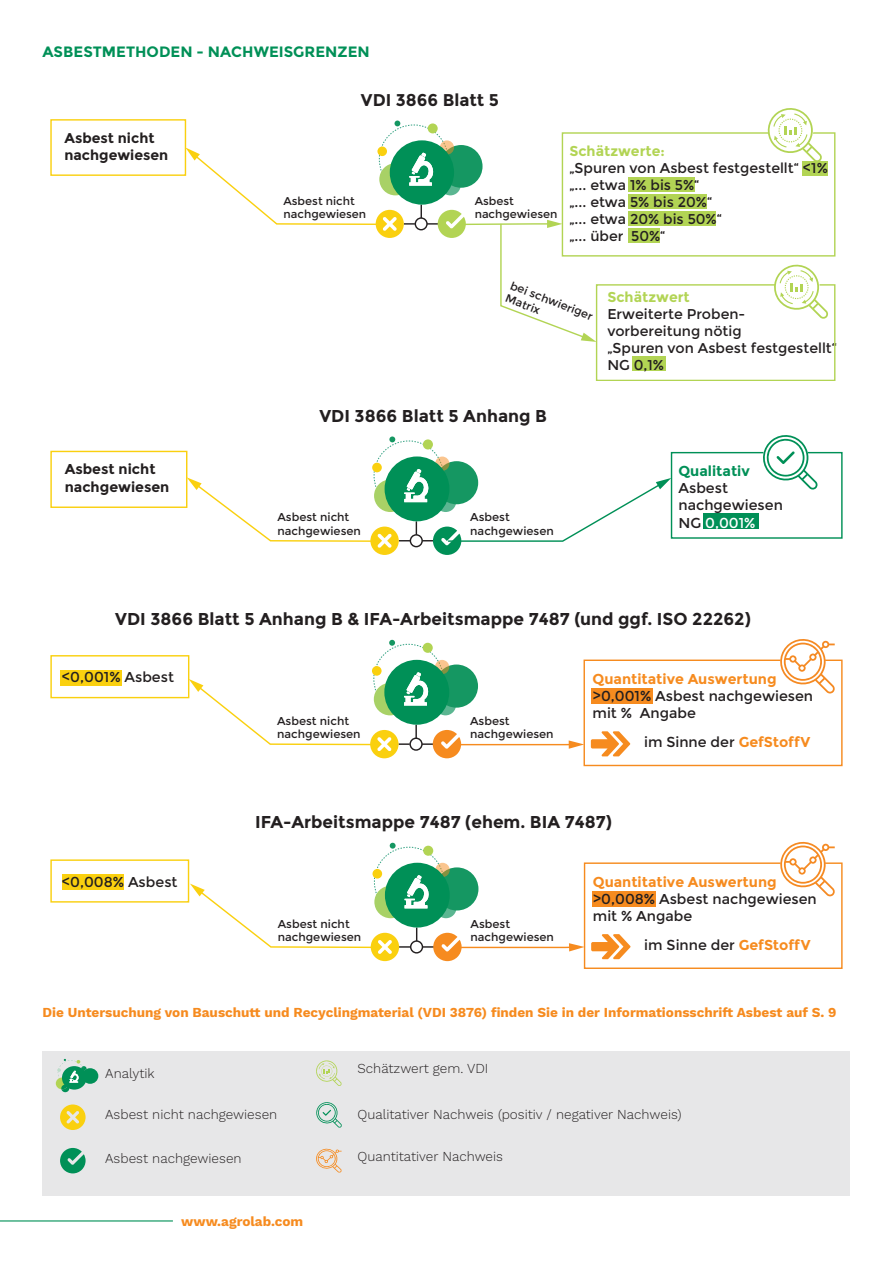
<style>
.page{position:relative;width:893px;height:1263px;background:#fff}
.page>*{position:absolute;margin:0;border:0;box-sizing:border-box;transform-origin:0 0}
.t1{font:700 17.1px "Montserrat";color:#231f20}
.t2{font:700 16.95px "Montserrat";color:#231f20}
.Ü2_grün-regular{font:700 15px "Montserrat";color:#009057}
.t3{font:14.25px/17px "Montserrat";color:#231f20}
.t4{font:700 14.25px/17px "Montserrat";color:#231f20}
.Text{font:300 13.5px "Work Sans";color:#231f20}
.Text-2{font:700 13.5px "Work Sans";color:#f68b1f}
.t5{font:11.4px/13.6px "Montserrat";color:#231f20}
.s1{font-weight:700;color:#b2d454}
.s2{font-weight:700;color:#009057}
.s3{color:#fff}
.s4{font-weight:700;color:#f68b1f}
</style>
<div class="page">
<div style="left:43px;top:1052px;width:807px;height:144px;background:#e7e7e8"></div>
<hr style="left:0;top:1220px;width:173px;height:1px;background:#009057">
<div style="left:440px;top:145px;width:42px;height:43px;background:#159762;border-radius:50%"></div>
<svg style="left:440px;top:140px;width:14px;height:15px"></svg>
<div style="left:377px;top:147px;width:10px;height:9px;background:#fad00f;border-radius:50%"></div>
<svg style="left:394px;top:121px;width:6px;height:5px"></svg>
<div style="left:428px;top:123px;width:10px;height:10px;background:#b2d454;border-radius:50%"></div>
<div style="left:390px;top:140px;width:64px;height:65px;background:#009057;border-radius:50%"></div>
<svg style="left:186px;top:148px;width:410px;height:194px"></svg>
<div style="left:50px;top:119px;width:136px;height:57px;border:1px solid #fad00f"></div>
<div style="left:628px;top:228px;width:31px;height:15px;background:#b2d454"></div>
<div style="left:628px;top:211px;width:87px;height:15px;background:#b2d454"></div>
<div style="left:628px;top:194px;width:79px;height:15px;background:#b2d454"></div>
<div style="left:628px;top:177px;width:66px;height:15px;background:#b2d454"></div>
<div style="left:802px;top:161px;width:26px;height:15px;background:#b2d454"></div>
<div style="left:562px;top:132px;width:273px;height:125px;border:1px solid #b2d454"></div>
<svg style="left:765px;top:108px;width:57px;height:53px"></svg>
<div style="left:633px;top:356px;width:33px;height:15px;background:#b2d454"></div>
<div style="left:596px;top:284px;width:239px;height:96px;border:1px solid #b2d454"></div>
<svg style="left:771px;top:264px;width:57px;height:55px"></svg>
<div style="left:703px;top:514px;width:56px;height:15px;background:#009057"></div>
<div style="left:671px;top:452px;width:172px;height:87px;border:1px solid #009057"></div>
<div style="left:435px;top:461px;width:43px;height:43px;background:#159762;border-radius:50%"></div>
<svg style="left:435px;top:456px;width:14px;height:15px"></svg>
<div style="left:372px;top:463px;width:10px;height:9px;background:#fad00f;border-radius:50%"></div>
<svg style="left:389px;top:436px;width:6px;height:6px"></svg>
<div style="left:423px;top:439px;width:10px;height:10px;background:#b2d454;border-radius:50%"></div>
<div style="left:385px;top:456px;width:64px;height:65px;background:#009057;border-radius:50%"></div>
<svg style="left:187px;top:469px;width:484px;height:86px"></svg>
<svg style="left:760px;top:435px;width:58px;height:55px"></svg>
<div style="left:50px;top:451px;width:137px;height:57px;border:1px solid #fad00f"></div>
<div style="left:60px;top:670px;width:62px;height:15px;background:#fad00f"></div>
<div style="left:591px;top:688px;width:61px;height:15px;background:#f68b1f"></div>
<div style="left:50px;top:655px;width:139px;height:43px;border:1px solid #fad00f"></div>
<div style="left:583px;top:659px;width:260px;height:107px;border:1px solid #f68b1f"></div>
<svg style="left:777px;top:639px;width:58px;height:55px"></svg>
<div style="left:435px;top:664px;width:43px;height:44px;background:#159762;border-radius:50%"></div>
<svg style="left:435px;top:660px;width:14px;height:14px"></svg>
<div style="left:372px;top:666px;width:10px;height:10px;background:#fad00f;border-radius:50%"></div>
<svg style="left:389px;top:640px;width:6px;height:6px"></svg>
<div style="left:423px;top:643px;width:10px;height:10px;background:#b2d454;border-radius:50%"></div>
<div style="left:384px;top:660px;width:65px;height:65px;background:#009057;border-radius:50%"></div>
<hr style="left:459px;top:744px;width:113px;height:1px;background:#f68b1f">
<svg style="left:569px;top:740px;width:15px;height:9px"></svg>
<svg style="left:189px;top:672px;width:272px;height:86px"></svg>
<svg style="left:591px;top:731px;width:39px;height:25px"></svg>
<div style="left:62px;top:874px;width:62px;height:15px;background:#fad00f"></div>
<div style="left:592px;top:891px;width:64px;height:15px;background:#f68b1f"></div>
<div style="left:50px;top:859px;width:139px;height:43px;border:1px solid #fad00f"></div>
<div style="left:584px;top:862px;width:259px;height:107px;border:1px solid #f68b1f"></div>
<svg style="left:777px;top:841px;width:58px;height:56px"></svg>
<div style="left:435px;top:867px;width:43px;height:43px;background:#159762;border-radius:50%"></div>
<svg style="left:435px;top:863px;width:15px;height:14px"></svg>
<div style="left:372px;top:869px;width:10px;height:9px;background:#fad00f;border-radius:50%"></div>
<svg style="left:390px;top:843px;width:6px;height:6px"></svg>
<div style="left:423px;top:846px;width:10px;height:10px;background:#b2d454;border-radius:50%"></div>
<div style="left:385px;top:863px;width:65px;height:64px;background:#009057;border-radius:50%"></div>
<svg style="left:190px;top:875px;width:395px;height:86px"></svg>
<svg style="left:591px;top:934px;width:40px;height:25px"></svg>
<div style="left:82px;top:1068px;width:16px;height:16px;background:#009057;border-radius:50%"></div>
<svg style="left:57px;top:1059px;width:30px;height:33px"></svg>
<svg style="left:316px;top:1060px;width:26px;height:26px"></svg>
<svg style="left:316px;top:1148px;width:26px;height:25px"></svg>
<svg style="left:60px;top:1104px;width:26px;height:26px"></svg>
<svg style="left:60px;top:1148px;width:26px;height:25px"></svg>
<svg style="left:316px;top:1102px;width:26px;height:26px"></svg>
<p class="Ü2_grün-regular" style="left:43px;top:43px;width:329px">ASBESTMETHODEN - NACHWEISGRENZEN</p>
<p class="t4" style="left:64px;top:129px;width:105px">Asbest nicht nachgewiesen</p>
<p class="t4" style="left:65px;top:461px;width:106px">Asbest nicht nachgewiesen</p>
<p class="t2" style="left:361px;top:90px;width:140px">VDI 3866 Blatt 5</p>
<p class="t5" style="left:283px;top:194px;width:84px">Asbest nicht nachgewiesen</p>
<p class="t5" style="left:475px;top:194px;width:84px">Asbest nachgewiesen</p>
<p class="t3" style="left:569px;top:143px;width:260px"><span class="s1">Schätzwerte:<br></span>„Spuren von Asbest festgestellt“ &lt;1% „... etwa 1% bis 5%“<br>„... etwa 5% bis 20%“<br>„... etwa 20% bis 50%“<br>„... über 50%“</p>
<p class="t5" style="left:513px;top:279px;width:89px;rotate:21deg">bei schwieriger<br>Matrix</p>
<p class="t3" style="left:607px;top:289px;width:231px"><span class="s1">Schätzwert<br></span>Erweiterte Proben&shy;vorbereitung nötig<br>„Spuren von Asbest festgestellt“<br>NG 0,1%</p>
<p class="t1" style="left:319px;top:406px;width:229px">VDI 3866 Blatt 5 Anhang B</p>
<p class="t5" style="left:277px;top:510px;width:85px">Asbest nicht nachgewiesen</p>
<p class="t5" style="left:470px;top:510px;width:85px">Asbest nachgewiesen</p>
<p class="t3" style="left:678px;top:463px;width:106px"><span class="s2">Qualitativ<br></span>Asbest nachgewiesen<br>NG <span class="s3">0,001%</span></p>
<p class="t1" style="left:115px;top:609px;width:637px">VDI 3866 Blatt 5 Anhang B &amp; IFA-Arbeitsmappe 7487 (und ggf. ISO 22262)</p>
<p class="t3" style="left:62px;top:669px;width:114px">&lt;0,001% Asbest</p>
<p class="t3" style="left:62px;top:873px;width:117px">&lt;0,008% Asbest</p>
<p class="t5" style="left:277px;top:714px;width:85px">Asbest nicht nachgewiesen</p>
<p class="t5" style="left:470px;top:714px;width:85px">Asbest nachgewiesen</p>
<p class="t3" style="left:593px;top:670px;width:222px"><span class="s4">Quantitative Auswertung </span>&gt;0,001% Asbest nachgewiesen mit % Angabe</p>
<p class="t3" style="left:644px;top:734px;width:168px">im Sinne der <span class="s4">GefStoffV</span></p>
<p class="t1" style="left:255px;top:812px;width:358px">IFA-Arbeitsmappe 7487 (ehem. BIA 7487)</p>
<p class="t5" style="left:278px;top:917px;width:85px">Asbest nicht nachgewiesen</p>
<p class="t5" style="left:470px;top:917px;width:85px">Asbest nachgewiesen</p>
<p class="t3" style="left:593px;top:873px;width:226px"><span class="s4">Quantitative Auswertung </span>&gt;0,008% Asbest nachgewiesen mit % Angabe</p>
<p class="t3" style="left:644px;top:937px;width:168px">im Sinne der <span class="s4">GefStoffV</span></p>
<p class="Text-2" style="left:43px;top:1005px;width:796px">Die Untersuchung von Bauschutt und Recyclingmaterial (VDI 3876) finden Sie in der Informationsschrift Asbest auf S. 9</p>
<p class="Text" style="left:105px;top:1065px;width:51px">Analytik</p>
<p class="Text" style="left:105px;top:1107px;width:174px">Asbest nicht nachgewiesen</p>
<p class="Text" style="left:105px;top:1150px;width:138px">Asbest nachgewiesen</p>
<p class="Text-2" style="left:181px;top:1213px;width:124px">www.agrolab.com</p>
<p class="Text" style="left:358px;top:1060px;width:132px">Schätzwert gem. VDI</p>
<p class="Text" style="left:358px;top:1107px;width:325px">Qualitativer Nachweis (positiv / negativer Nachweis)</p>
<p class="Text" style="left:358px;top:1149px;width:147px">Quantitativer Nachweis</p>
</div>
